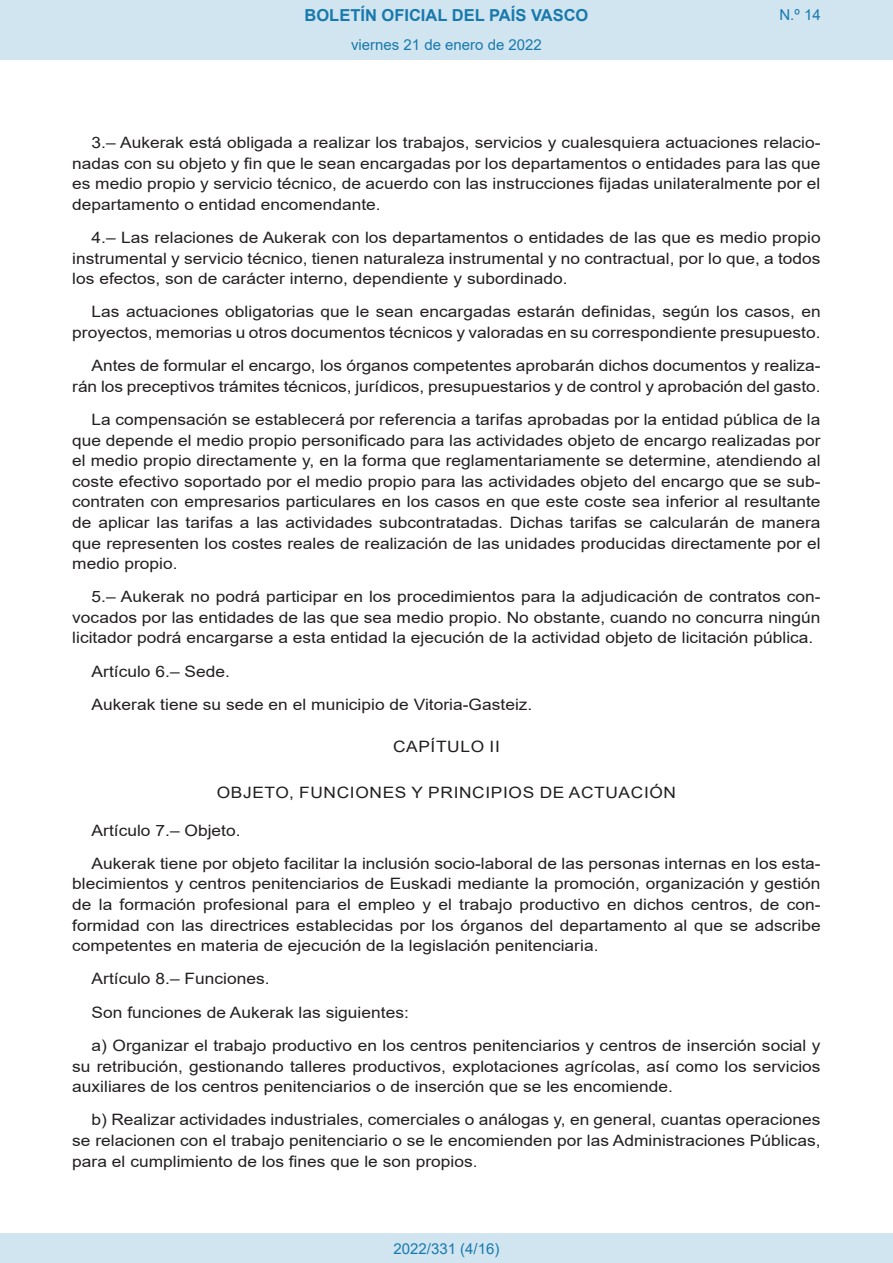
<style>
.page{position:relative;width:893px;height:1263px;background:#fff}
.page>*{position:absolute;margin:0;border:0;box-sizing:border-box;transform-origin:0 0}
.t1{font:700 16.5px "Arial";color:#1879ad}
.BOPVDetalle{font:15.6px/20.5px "Arial";color:#231f20;text-align:justify;scale:1.11 1}
.BOPVClave{font:15.6px "Arial";letter-spacing:.035em;color:#231f20;scale:1.11 1}
.Paginacion_Centro{font:15px "Arial";color:#1879ad}
</style>
<div class="page">
<div style="left:0;top:0;width:893px;height:60px;background:#d0e5f0"></div>
<div style="left:0;top:1233px;width:893px;height:30px;background:#d0e5f0"></div>
<p class="t1" style="left:305px;top:3px;width:285px">BOLETÍN OFICIAL DEL PAÍS VASCO</p>
<p class="Paginacion_Centro" style="left:351px;top:35px;width:192px">viernes 21 de enero de 2022</p>
<p class="Paginacion_Centro" style="left:779px;top:5px;width:43px">N.º 14</p>
<p class="BOPVDetalle" style="left:72px;top:132px;width:676px;text-indent:19px">3.– Aukerak está obligada a realizar los trabajos, servicios y cualesquiera actuaciones relacio&shy;nadas con su objeto y fin que le sean encargadas por los departamentos o entidades para las que es medio propio y servicio técnico, de acuerdo con las instrucciones fijadas unilateralmente por el departamento o entidad encomendante.</p>
<p class="BOPVDetalle" style="left:72px;top:227px;width:676px;text-indent:19px">4.– Las relaciones de Aukerak con los departamentos o entidades de las que es medio propio instrumental y servicio técnico, tienen naturaleza instrumental y no contractual, por lo que, a todos los efectos, son de carácter interno, dependiente y subordinado.</p>
<p class="BOPVDetalle" style="left:72px;top:302px;width:676px;text-align:right">Las actuaciones obligatorias que le sean encargadas estarán definidas, según los casos, en proyectos, memorias u otros documentos técnicos y valoradas en su correspondiente presupuesto.</p>
<p class="BOPVDetalle" style="left:72px;top:355px;width:676px;text-align:right">Antes de formular el encargo, los órganos competentes aprobarán dichos documentos y realiza&shy;rán los preceptivos trámites técnicos, jurídicos, presupuestarios y de control y aprobación del gasto.</p>
<p class="BOPVDetalle" style="left:72px;top:409px;width:676px;text-indent:19px">La compensación se establecerá por referencia a tarifas aprobadas por la entidad pública de la que depende el medio propio personificado para las actividades objeto de encargo realizadas por el medio propio directamente y, en la forma que reglamentariamente se determine, atendiendo al coste efectivo soportado por el medio propio para las actividades objeto del encargo que se sub&shy;contraten con empresarios particulares en los casos en que este coste sea inferior al resultante de aplicar las tarifas a las actividades subcontratadas. Dichas tarifas se calcularán de manera que representen los costes reales de realización de las unidades producidas directamente por el medio propio.</p>
<p class="BOPVDetalle" style="left:72px;top:586px;width:676px;text-indent:19px">5.– Aukerak no podrá participar en los procedimientos para la adjudicación de contratos con&shy;vocados por las entidades de las que sea medio propio. No obstante, cuando no concurra ningún licitador podrá encargarse a esta entidad la ejecución de la actividad objeto de licitación pública.</p>
<p class="BOPVDetalle" style="left:92px;top:661px;width:126px">Artículo 6.– Sede.</p>
<p class="BOPVDetalle" style="left:92px;top:694px;width:399px">Aukerak tiene su sede en el municipio de Vitoria-Gasteiz.</p>
<p class="BOPVClave" style="left:393px;top:736px;width:98px">CAPÍTULO II</p>
<p class="BOPVClave" style="left:217px;top:782px;width:415px">OBJETO, FUNCIONES Y PRINCIPIOS DE ACTUACIÓN</p>
<p class="BOPVDetalle" style="left:92px;top:820px;width:136px">Artículo 7.– Objeto.</p>
<p class="BOPVDetalle" style="left:72px;top:853px;width:676px;text-indent:19px">Aukerak tiene por objeto facilitar la inclusión socio-laboral de las personas internas en los esta&shy;blecimientos y centros penitenciarios de Euskadi mediante la promoción, organización y gestión de la formación profesional para el empleo y el trabajo productivo en dichos centros, de con&shy;formidad con las directrices establecidas por los órganos del departamento al que se adscribe competentes en materia de ejecución de la legislación penitenciaria.</p>
<p class="BOPVDetalle" style="left:92px;top:968px;width:162px">Artículo 8.– Funciones.</p>
<p class="BOPVDetalle" style="left:92px;top:1002px;width:287px">Son funciones de Aukerak las siguientes:</p>
<p class="BOPVDetalle" style="left:72px;top:1035px;width:676px;text-indent:19px">a) Organizar el trabajo productivo en los centros penitenciarios y centros de inserción social y su retribución, gestionando talleres productivos, explotaciones agrícolas, así como los servicios auxiliares de los centros penitenciarios o de inserción que se les encomiende.</p>
<p class="BOPVDetalle" style="left:72px;top:1109px;width:676px;text-indent:19px">b) Realizar actividades industriales, comerciales o análogas y, en general, cuantas operaciones se relacionen con el trabajo penitenciario o se le encomienden por las Administraciones Públicas, para el cumplimiento de los fines que le son propios.</p>
<p class="Paginacion_Centro" style="left:393px;top:1238px;width:107px">2022/331 (4/16)</p>
</div>
